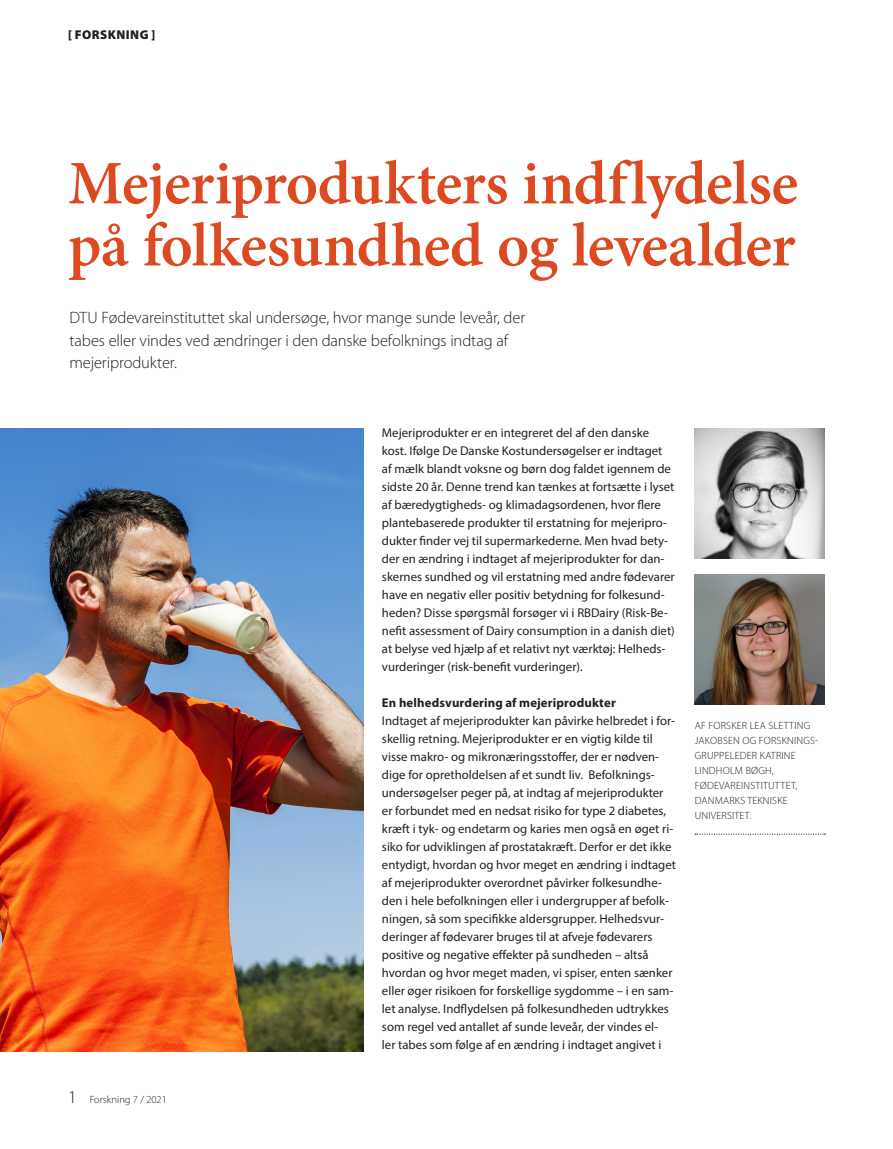
<style>
.page{position:relative;width:893px;height:1149px;background:#fff}
.page>*{position:absolute;margin:0;border:0;box-sizing:border-box;transform-origin:0 0}
.Rubrik{font:600 61.95px/61.9px "Minion Pro";letter-spacing:-.015em;color:#dd4921}
.Underrubrik{font:300 16.5px/22.5px "Myriad Pro";letter-spacing:-.01em;color:#231f20}
.Brødtekst{font:12.75px/18px "Myriad Pro";color:#231f20}
.Mellemrubrik{font:700 12.75px "Myriad Pro";letter-spacing:.01em;color:#231f20}
.Mellemrubrik-2{font:900 12.75px "Myriad Pro";letter-spacing:.035em;color:#231f20}
.Forfatter{font:300 10.5px/15px "Myriad Pro";letter-spacing:.02em;color:#231f20}
.Forfatter-2{font:300 10.5px "Myriad Pro";color:#231f20}
.s1{font-size:18px}
</style>
<div class="page">
<svg style="left:695px;top:833px;width:130px;height:1px"></svg>
<img style="left:695px;top:574px;width:130px;height:130px">
<img style="left:695px;top:428px;width:130px;height:130px">
<img style="left:0;top:428px;width:364px;height:622px">
<p class="Mellemrubrik-2" style="left:68px;top:28px;width:89px">[ FORSKNING ]</p>
<p class="Rubrik" style="left:68px;top:152px;width:732px">Mejeriprodukters indflydelse på folkesundhed og levealder</p>
<p class="Underrubrik" style="left:69px;top:306px;width:457px">DTU Fødevareinstituttet skal undersøge, hvor mange sunde leveår, der tabes eller vindes ved ændringer i den danske befolknings indtag af mejeriprodukter.</p>
<p class="Forfatter-2" style="left:68px;top:1093px;width:100px"><span class="s1">1</span> Forskning 7 / 2021</p>
<p class="Brødtekst" style="left:382px;top:423px;width:294px">Mejeriprodukter er en integreret del af den danske kost. Ifølge De Danske Kostundersøgelser er indtaget af mælk blandt voksne og børn dog faldet igennem de sidste 20 år. Denne trend kan tænkes at fortsætte i lyset af bæredygtigheds- og klimadagsordenen, hvor flere plantebaserede produkter til erstatning for mejeripro&shy;dukter finder vej til supermarkederne. Men hvad bety&shy;der en ændring i indtaget af mejeriprodukter for dan&shy;skernes sundhed og vil erstatning med andre fødevarer have en negativ eller positiv betydning for folkesund&shy;heden? Disse spørgsmål forsøger vi i RBDairy (Risk-Be&shy;nefit assessment of Dairy consumption in a danish diet) at belyse ved hjælp af et relativt nyt værktøj: Helheds&shy;vurderinger (risk-benefit vurderinger).</p>
<p class="Mellemrubrik" style="left:382px;top:694px;width:235px">En helhedsvurdering af mejeriprodukter</p>
<p class="Brødtekst" style="left:382px;top:711px;width:296px">Indtaget af mejeriprodukter kan påvirke helbredet i for&shy;skellig retning. Mejeriprodukter er en vigtig kilde til visse makro- og mikronæringsstoffer, der er nødven&shy;dige for opretholdelsen af et sundt liv. Befolknings&shy;undersøgelser peger på, at indtag af mejeriprodukter er forbundet med en nedsat risiko for type 2 diabetes, kræft i tyk- og endetarm og karies men også en øget ri&shy;siko for udviklingen af prostatakræft. Derfor er det ikke entydigt, hvordan og hvor meget en ændring i indtaget af mejeriprodukter overordnet påvirker folkesundhe&shy;den i hele befolkningen eller i undergrupper af befolk&shy;ningen, så som specifikke aldersgrupper. Helhedsvur&shy;deringer af fødevarer bruges til at afveje fødevarers positive og negative effekter på sundheden – altså hvordan og hvor meget maden, vi spiser, enten sænker eller øger risikoen for forskellige sygdomme – i en sam&shy;let analyse. Indflydelsen på folkesundheden udtrykkes som regel ved antallet af sunde leveår, der vindes el-<br>ler tabes som følge af en ændring i indtaget angivet i</p>
<p class="Forfatter" style="left:695px;top:718px;width:125px">AF FORSKER LEA SLETTING<br>JAKOBSEN OG FORSKNINGS-<br>GRUPPELEDER KATRINE<br>LINDHOLM BØGH,<br>FØDEVAREINSTITUTTET,<br>DANMARKS TEKNISKE<br>UNIVERSITET.</p>
</div>
